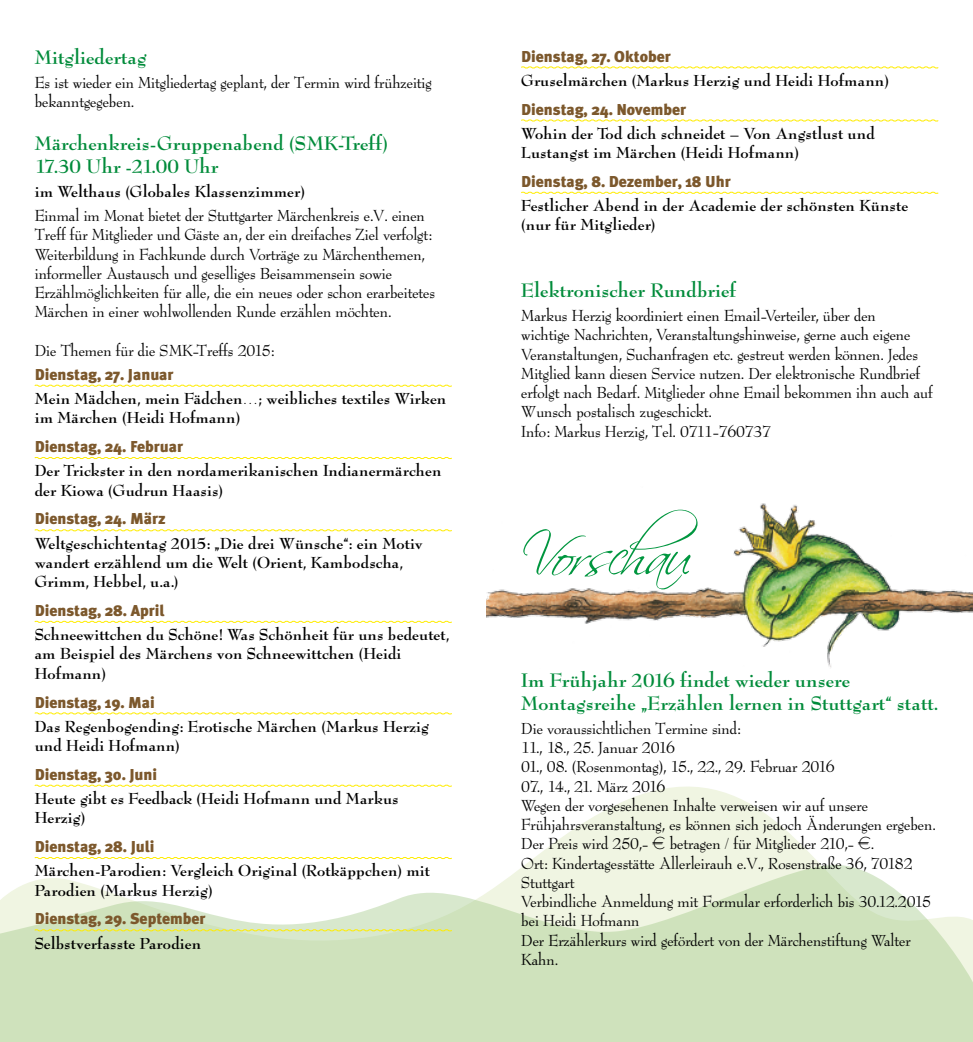
<style>
.page{position:relative;width:973px;height:1042px;background:#fff}
.page>*{position:absolute;margin:0;border:0;box-sizing:border-box;transform-origin:0 0}
.t1{font:57.75px "Scriptina";letter-spacing:-.085em;color:#00963f}
.t2{font:700 19.25px/23.1px "Bernhard Modern BQ";color:#008b3a}
.t3{font:15.75px/19.2px "Bernhard Modern BQ";color:#000}
.t4{font:700 15.75px/19.2px "Bernhard Modern BQ";color:#000}
.t5{font:900 15.75px "Meta Plus";color:#7c582c}
.s1{font-family:"Eurofont"}
</style>
<div class="page">
<svg style="left:39px;top:786px;width:779px;height:76px"></svg>
<svg style="left:0;top:862px;width:972px;height:180px;background:#dae8ca"></svg>
<img style="left:486px;top:503px;width:486px;height:165px">
<svg style="left:34px;top:384px;width:418px;height:3px"></svg>
<svg style="left:34px;top:457px;width:418px;height:2px"></svg>
<svg style="left:34px;top:529px;width:418px;height:3px"></svg>
<svg style="left:34px;top:620px;width:418px;height:3px"></svg>
<svg style="left:34px;top:712px;width:418px;height:3px"></svg>
<svg style="left:34px;top:784px;width:418px;height:3px"></svg>
<svg style="left:34px;top:856px;width:418px;height:3px"></svg>
<svg style="left:34px;top:929px;width:418px;height:3px"></svg>
<svg style="left:521px;top:66px;width:417px;height:3px"></svg>
<svg style="left:521px;top:119px;width:417px;height:3px"></svg>
<svg style="left:521px;top:191px;width:417px;height:3px"></svg>
<p class="t2" style="left:35px;top:46px;width:113px">Mitgliedertag</p>
<p class="t3" style="left:35px;top:73px;width:398px">Es ist wieder ein Mitgliedertag geplant, der Termin wird frühzeitig bekanntgegeben.</p>
<p class="t2" style="left:35px;top:132px;width:354px">Märchenkreis-Gruppenabend (SMK-Treff)<br>17.30 Uhr -21.00 Uhr</p>
<p class="t4" style="left:35px;top:182px;width:272px">im Welthaus (Globales Klassenzimmer)</p>
<p class="t3" style="left:35px;top:206px;width:402px">Einmal im Monat bietet der Stuttgarter Märchenkreis e.V. einen Treff für Mitglieder und Gäste an, der ein dreifaches Ziel verfolgt:<br>Weiterbildung in Fachkunde durch Vorträge zu Märchenthemen, informeller Austausch und geselliges Beisammensein sowie Erzählmöglichkeiten für alle, die ein neues oder schon erarbeitetes Märchen in einer wohlwollenden Runde erzählen möchten.</p>
<p class="t3" style="left:35px;top:341px;width:241px">Die Themen für die SMK-Treffs 2015:</p>
<p class="t5" style="left:35px;top:365px;width:140px">Dienstag, 27. Januar</p>
<p class="t4" style="left:35px;top:389px;width:413px">Mein Mädchen, mein Fädchen…; weibliches textiles Wirken im Märchen (Heidi Hofmann)</p>
<p class="t5" style="left:35px;top:437px;width:150px">Dienstag, 24. Februar</p>
<p class="t4" style="left:35px;top:461px;width:408px">Der Trickster in den nordamerikanischen Indianermärchen der Kiowa (Gudrun Haasis)</p>
<p class="t5" style="left:35px;top:510px;width:132px">Dienstag, 24. März</p>
<p class="t4" style="left:35px;top:534px;width:389px">Weltgeschichtentag 2015: „Die drei Wünsche“: ein Motiv wandert erzählend um die Welt (Orient, Kambodscha,<br>Grimm, Hebbel, u.a.)</p>
<p class="t5" style="left:35px;top:601px;width:131px">Dienstag, 28. April</p>
<p class="t4" style="left:35px;top:625px;width:416px">Schneewittchen du Schöne! Was Schönheit für uns bedeutet, am Beispiel des Märchens von Schneewittchen (Heidi<br>Hofmann)</p>
<p class="t5" style="left:35px;top:693px;width:121px">Dienstag, 19. Mai</p>
<p class="t4" style="left:35px;top:717px;width:396px">Das Regenbogending: Erotische Märchen (Markus Herzig und Heidi Hofmann)</p>
<p class="t5" style="left:35px;top:765px;width:124px">Dienstag, 30. Juni</p>
<p class="t4" style="left:35px;top:789px;width:365px">Heute gibt es Feedback (Heidi Hofmann und Markus<br>Herzig)</p>
<p class="t5" style="left:35px;top:837px;width:121px">Dienstag, 28. Juli</p>
<p class="t4" style="left:35px;top:861px;width:397px">Märchen-Parodien: Vergleich Original (Rotkäppchen) mit<br>Parodien (Markus Herzig)</p>
<p class="t5" style="left:35px;top:909px;width:172px">Dienstag, 29. September</p>
<p class="t4" style="left:35px;top:934px;width:168px">Selbstverfasste Parodien</p>
<p class="t5" style="left:521px;top:47px;width:151px">Dienstag, 27. Oktober</p>
<p class="t4" style="left:521px;top:71px;width:369px">Gruselmärchen (Markus Herzig und Heidi Hofmann)</p>
<p class="t5" style="left:521px;top:100px;width:166px">Dienstag, 24. November</p>
<p class="t4" style="left:521px;top:124px;width:355px">Wohin der Tod dich schneidet – Von Angstlust und<br>Lustangst im Märchen (Heidi Hofmann)</p>
<p class="t5" style="left:521px;top:172px;width:211px">Dienstag, 8. Dezember, 18 Uhr</p>
<p class="t4" style="left:521px;top:196px;width:388px">Festlicher Abend in der Academie der schönsten Künste (nur für Mitglieder)</p>
<p class="t2" style="left:521px;top:279px;width:216px">Elektronischer Rundbrief</p>
<p class="t3" style="left:521px;top:306px;width:413px">Markus Herzig koordiniert einen Email-Verteiler, über den<br>wichtige Nachrichten, Veranstaltungshinweise, gerne auch eigene Veranstaltungen, Suchanfragen etc. gestreut werden können. Jedes Mitglied kann diesen Service nutzen. Der elektronische Rundbrief erfolgt nach Bedarf. Mitglieder ohne Email bekommen ihn auch auf Wunsch postalisch zugeschickt.<br>Info: Markus Herzig, Tel. 0711-760737</p>
<h1 class="t1" style="left:521px;top:521px;width:178px">Vorschau</h1>
<p class="t2" style="left:521px;top:668px;width:418px">Im Frühjahr 2016 findet wieder unsere<br>Montagsreihe „Erzählen lernen in Stuttgart“ statt.</p>
<p class="t3" style="left:521px;top:719px;width:416px">Die voraussichtlichen Termine sind:<br>11., 18., 25. Januar 2016<br>01., 08. (Rosenmontag), 15., 22., 29. Februar 2016<br>07., 14., 21. März 2016<br>Wegen der vorgesehenen Inhalte verweisen wir auf unsere Frühjahrsveranstaltung, es können sich jedoch Änderungen ergeben.<br>Der Preis wird 250,- <span class="s1">e</span> betragen / für Mitglieder 210,- <span class="s1">e</span>.<br>Ort: Kindertagesstätte Allerleirauh e.V., Rosenstraße 36, 70182<br>Stuttgart<br>Verbindliche Anmeldung mit Formular erforderlich bis 30.12.2015 bei Heidi Hofmann<br>Der Erzählerkurs wird gefördert von der Märchenstiftung Walter Kahn.</p>
</div>
